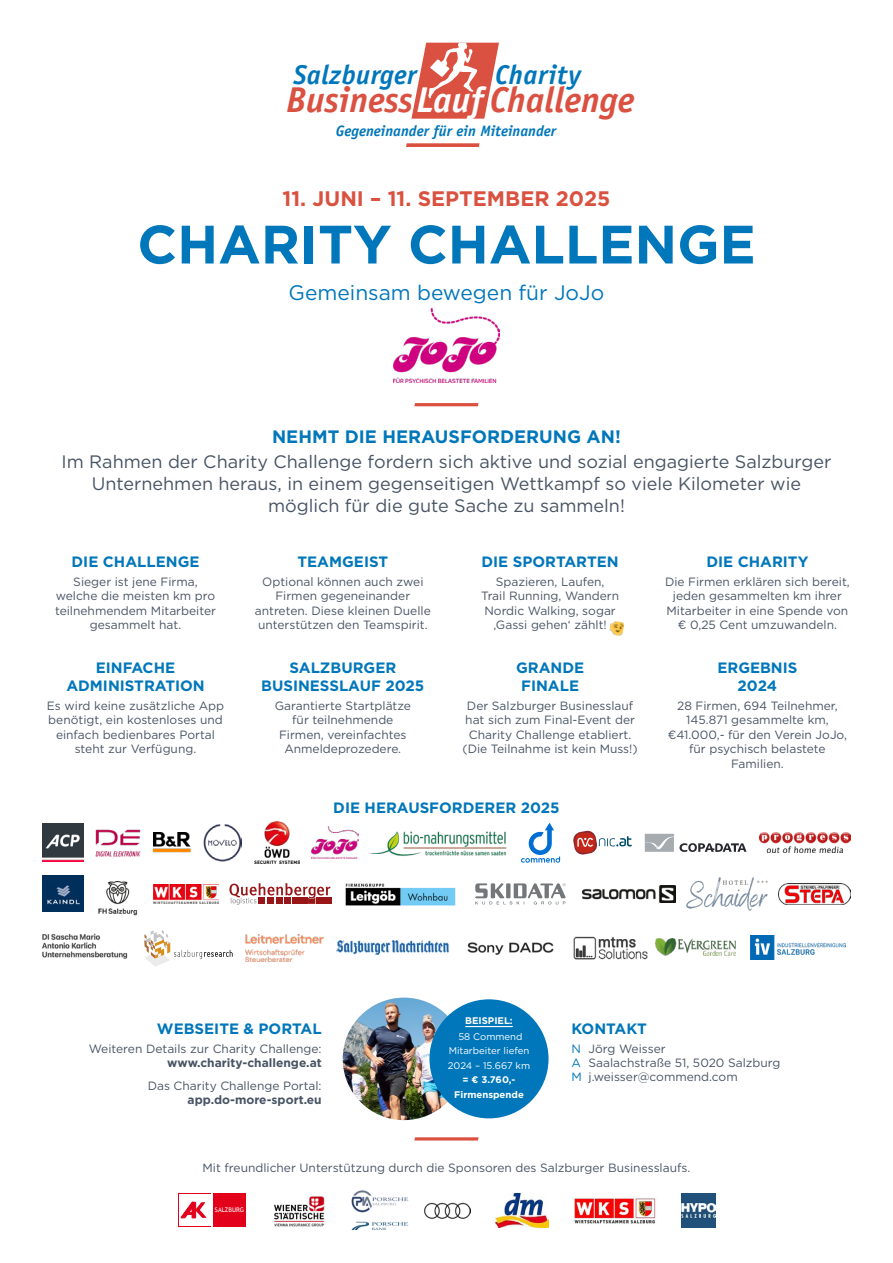
<style>
.page{position:relative;width:893px;height:1263px;background:#fff}
.page>*{position:absolute;margin:0;border:0;box-sizing:border-box;transform-origin:0 0}
.t1{font:700 54px "Gotham";color:#0077ba}
.t2{font:italic 700 36px "Officina Sans Std";color:#db5141}
.t3{font:italic 700 27.3px "Officina Sans Std";letter-spacing:.015em;color:#0077ba}
.t4{font:700 21px "Gotham";color:#da5140}
.t5{font:21px "Gotham";color:#0077ba}
.t6{font:18px/21.6px "Gotham";color:#485464;text-align:center}
.t7{font:700 18px "Gotham";color:#0077ba}
.t8{font:italic 700 15.15px "Officina Sans Std";color:#0077ba}
.t9{font:700 15px/18px "Gotham";color:#0077ba;text-align:center}
.t10{font:12px/14.4px "Gotham";color:#485464;text-align:center}
.t11{font:700 12px "Gotham";color:#485464}
.t12{font:9.6px/14.4px "Gotham";color:#fff;text-align:center}
.t13{font:700 9.6px/14.4px "Gotham";color:#fff;text-align:center}
.t14{font:6.3px "Trebuchet MS";color:#fff}
.s1{color:#fff}
.s2{color:#0077ba}
</style>
<div class="page">
<img style="left:352px;top:1191px;width:118px;height:39px">
<svg style="left:411px;top:43px;width:88px;height:76px"></svg>
<svg style="left:406px;top:143px;width:74px;height:4px"></svg>
<svg style="left:414px;top:1137px;width:65px;height:3px"></svg>
<svg style="left:414px;top:403px;width:65px;height:3px"></svg>
<img style="left:343px;top:998px;width:122px;height:122px;border-radius:61px">
<div style="left:213px;top:1193px;width:33px;height:34px;background:#e2001a"></div>
<svg style="left:178px;top:1193px;width:33px;height:34px"></svg>
<div style="left:179px;top:1194px;width:31px;height:32px;background:#fff"></div>
<svg style="left:181px;top:1202px;width:25px;height:16px"></svg>
<svg style="left:192px;top:1202px;width:4px;height:16px"></svg>
<img style="left:495px;top:1193px;width:54px;height:34px">
<img style="left:574px;top:1196px;width:82px;height:28px">
<div style="left:429px;top:999px;width:120px;height:119px;background:#0077ba;border-radius:50%"></div>
<hr style="left:465px;top:1026px;width:48px;height:1px;background:#fff">
<img style="left:681px;top:1193px;width:34px;height:34px">
<img style="left:274px;top:1196px;width:51px;height:31px">
<img style="left:394px;top:309px;width:105px;height:73px">
<img style="left:609px;top:621px;width:15px;height:15px">
<img style="left:43px;top:824px;width:40px;height:37px">
<img style="left:371px;top:831px;width:136px;height:25px">
<svg style="left:521px;top:823px;width:39px;height:40px"></svg>
<svg style="left:645px;top:834px;width:102px;height:18px"></svg>
<img style="left:96px;top:829px;width:45px;height:27px">
<img style="left:42px;top:933px;width:86px;height:26px">
<img style="left:98px;top:881px;width:40px;height:35px">
<img style="left:43px;top:876px;width:40px;height:36px">
<img style="left:750px;top:935px;width:95px;height:24px">
<img style="left:345px;top:883px;width:111px;height:23px">
<img style="left:245px;top:934px;width:79px;height:27px">
<img style="left:573px;top:936px;width:74px;height:24px">
<svg style="left:573px;top:831px;width:59px;height:23px"></svg>
<img style="left:759px;top:833px;width:91px;height:19px">
<svg style="left:229px;top:883px;width:102px;height:22px"></svg>
<img style="left:582px;top:885px;width:94px;height:17px">
<svg style="left:144px;top:930px;width:89px;height:37px"></svg>
<img style="left:336px;top:941px;width:112px;height:14px">
<svg style="left:475px;top:883px;width:90px;height:21px"></svg>
<img style="left:778px;top:883px;width:72px;height:21px">
<img style="left:154px;top:884px;width:64px;height:20px">
<img style="left:467px;top:942px;width:87px;height:13px">
<img style="left:153px;top:832px;width:38px;height:21px">
<img style="left:204px;top:824px;width:38px;height:37px">
<img style="left:311px;top:826px;width:47px;height:33px">
<img style="left:254px;top:821px;width:45px;height:43px">
<img style="left:687px;top:878px;width:81px;height:32px">
<img style="left:655px;top:939px;width:81px;height:16px">
<h3 class="t3" style="left:293px;top:59px;width:125px">Salzburger</h3>
<h3 class="t3" style="left:495px;top:59px;width:88px">Charity</h3>
<p class="t8" style="left:336px;top:122px;width:222px">Gegeneinander für ein Miteinander</p>
<h2 class="t2" style="left:286px;top:78px;width:350px">Business<span class="s1">Lauf</span> Challenge</h2>
<h3 class="t4" style="left:283px;top:185px;width:329px">11. JUNI – 11. SEPTEMBER 2025</h3>
<h1 class="t1" style="left:137px;top:209px;width:620px">CHARITY CHALLENGE</h1>
<h3 class="t5" style="left:289px;top:279px;width:317px">Gemeinsam bewegen für JoJo</h3>
<h3 class="t7" style="left:272px;top:424px;width:350px">NEHMT DIE HERAUSFORDERUNG AN!</h3>
<h3 class="t6" style="left:62px;top:451px;width:771px">Im Rahmen der Charity Challenge fordern sich aktive und sozial engagierte Salzburger<br>Unternehmen heraus, in einem gegenseitigen Wettkampf so viele Kilometer wie möglich für die gute Sache zu sammeln!</h3>
<p class="t9" style="left:72px;top:553px;width:129px">DIE CHALLENGE</p>
<p class="t10" style="left:55px;top:574px;width:162px">Sieger ist jene Firma, welche die meisten km pro teilnehmendem Mitarbeiter gesammelt hat.</p>
<p class="t9" style="left:66px;top:659px;width:140px">EINFACHE<br>ADMINISTRATION</p>
<p class="t10" style="left:47px;top:698px;width:179px">Es wird keine zusätzliche App benötigt, ein kostenloses und einfach bedienbares Portal steht zur Verfügung.</p>
<p class="t9" style="left:298px;top:553px;width:92px">TEAMGEIST</p>
<p class="t10" style="left:255px;top:574px;width:177px">Optional können auch zwei<br>Firmen gegeneinander antreten. Diese kleinen Duelle unterstützen den Teamspirit.</p>
<p class="t9" style="left:261px;top:659px;width:165px">SALZBURGER<br>BUSINESSLAUF 2025</p>
<p class="t10" style="left:275px;top:698px;width:138px">Garantierte Startplätze für teilnehmende<br>Firmen, vereinfachtes<br>Anmeldeprozedere.</p>
<p class="t9" style="left:481px;top:553px;width:139px">DIE SPORTARTEN</p>
<p class="t10" style="left:481px;top:574px;width:140px">Spazieren, Laufen,<br>Trail Running, Wandern<br>Nordic Walking, sogar ‚Gassi gehen‘ zählt!</p>
<p class="t9" style="left:516px;top:659px;width:70px">GRANDE<br>FINALE</p>
<p class="t10" style="left:462px;top:698px;width:177px">Der Salzburger Businesslauf hat sich zum Final-Event der<br>Charity Challenge etabliert. (Die Teilnahme ist kein Muss!)</p>
<p class="t9" style="left:333px;top:798px;width:228px">DIE HERAUSFORDERER 2025</p>
<p class="t9" style="left:706px;top:553px;width:103px">DIE CHARITY</p>
<p class="t10" style="left:665px;top:574px;width:186px">Die Firmen erklären sich bereit, jeden gesammelten km ihrer<br>Mitarbeiter in eine Spende von € 0,25 Cent umzuwandeln.</p>
<p class="t9" style="left:717px;top:659px;width:82px">ERGEBNIS<br>2024</p>
<p class="t10" style="left:668px;top:698px;width:181px">28 Firmen, 694 Teilnehmer,<br>145.871 gesammelte km, €41.000,- für den Verein JoJo, für psychisch belastete<br>Familien.</p>
<p class="t9" style="left:157px;top:1019px;width:166px">WEBSEITE &amp; PORTAL</p>
<p class="t10" style="left:89px;top:1041px;width:234px">Weiteren Details zur Charity Challenge:</p>
<p class="t11" style="left:167px;top:1055px;width:156px">www.charity-challenge.at</p>
<p class="t10" style="left:148px;top:1078px;width:175px">Das Charity Challenge Portal:</p>
<p class="t11" style="left:188px;top:1092px;width:136px">app.do-more-sport.eu</p>
<p class="t13" style="left:465px;top:1013px;width:49px">BEISPIEL:</p>
<p class="t12" style="left:448px;top:1029px;width:84px">58 Commend<br>Mitarbeiter liefen<br>2024 – 15.667 km</p>
<p class="t13" style="left:454px;top:1072px;width:71px">= € 3.760,-<br>Firmenspende</p>
<p class="t9" style="left:571px;top:1019px;width:77px">KONTAKT</p>
<p class="t10" style="left:571px;top:1041px;width:211px;text-align:left"><span class="s2">N</span> Jörg Weisser<br><span class="s2">A</span> Saalachstraße 51, 5020 Salzburg<br><span class="s2">M</span> j.weisser@commend.com</p>
<p class="t10" style="left:203px;top:1160px;width:489px">Mit freundlicher Unterstützung durch die Sponsoren des Salzburger Businesslaufs.</p>
<p class="t14" style="left:215px;top:1206px;width:31px">SALZBURG</p>
</div>
